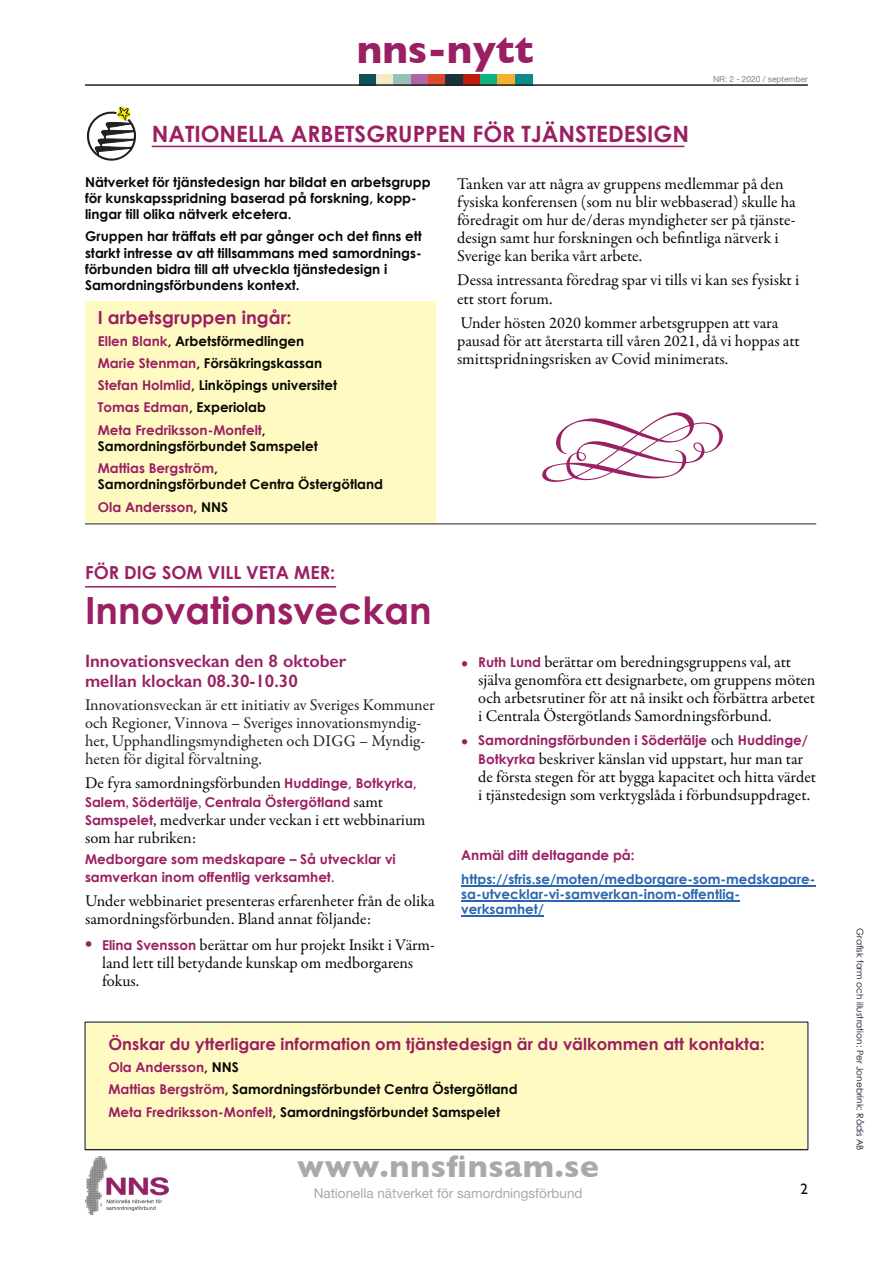
<style>
.page{position:relative;width:893px;height:1263px;background:#fff}
.page>*{position:absolute;margin:0;border:0;box-sizing:border-box;transform-origin:0 0}
.t1{font:700 40.05px "Gill Sans";color:#9a1f63}
.t2{font:700 37.5px "Century Gothic";color:#9a1f63}
.t3{font:700 31.5px "Gill Sans";letter-spacing:.02em;color:#a8a9ad}
.t4{font:700 22.5px "Century Gothic";color:#9a1f63}
.t5{font:600 18px/19.8px "Gill Sans";color:#9a1f63}
.t6{font:700 18px "Century Gothic";color:#9a1f63}
.t7{font:16.5px/18.1px "Garamond Premr Pro";letter-spacing:-.005em;color:#080704}
.t8{font:16.5px/18.1px "Garamond Premr Pro";color:#231f20}
.t9{font:700 16.5px "Century Gothic";color:#9a1f63}
.t10{font:15px "Gill Sans";color:#080704}
.t11{font:700 13.5px/22.2px "Century Gothic";color:#080704}
.t12{font:700 13.5px/18.1px "Century Gothic";color:#9a1f63}
.t13{font:700 13.5px/14.9px "Century Gothic";color:#2965b1}
.t14{font:13.5px "Helvetica Neue LT Std";color:#a8a9ad}
.t15{font:9px "Century Gothic";color:#001023}
.t16{font:8.4px "Helvetica Neue LT Std";color:#808285}
.s1{color:#9a1f63}
.s2{font-family:"Century Gothic";font-weight:700;font-size:13.5px;color:#9a1f63}
.s3{font-family:"Garamond Premr Pro";font-weight:400;font-size:16.5px}
.s4{font-family:"Garamond Premr Pro";font-weight:400;font-size:16.5px;color:#080704}
.s5{font-family:"Adobe Garamond Pro";font-weight:700;font-size:18px;color:#9a1f63}
.s6{font-family:"Adobe Garamond Pro";font-weight:400;font-size:16.5px;color:#001023}
</style>
<div class="page">
<div style="left:85px;top:301px;width:351px;height:222px;background:#fffac1"></div>
<div style="left:85px;top:1022px;width:723px;height:128px;background:#fffac1"></div>
<img style="left:359px;top:74px;width:121px;height:10px">
<img style="left:480px;top:74px;width:53px;height:10px">
<hr style="left:85px;top:84px;width:723px;height:2px;background:#231f20">
<img style="left:85px;top:1156px;width:84px;height:58px">
<hr style="left:85px;top:1149px;width:723px;height:1px;background:#231f20">
<svg style="left:87px;top:107px;width:50px;height:54px"></svg>
<hr style="left:152px;top:146px;width:532px;height:1px;background:#9a1f63">
<hr style="left:85px;top:586px;width:251px;height:1px;background:#9a1f63">
<hr style="left:85px;top:523px;width:731px;height:1px;background:#231f20">
<hr style="left:461px;top:885px;width:354px;height:2px;background:#2965b1">
<hr style="left:461px;top:900px;width:279px;height:1px;background:#2965b1">
<hr style="left:461px;top:915px;width:83px;height:1px;background:#2965b1">
<h1 class="t1" style="left:357px;top:36px;width:178px">nns-nytt</h1>
<h3 class="t4" style="left:152px;top:125px;width:539px">NATIONELLA ARBETSGRUPPEN FÖR TJÄNSTEDESIGN</h3>
<p class="t16" style="left:713px;top:76px;width:96px">NR: 2 - 2020 / september</p>
<p class="t11" style="left:85px;top:175px;width:347px;line-height:16.2px">Nätverket för tjänstedesign har bildat en arbetsgrupp för kunskapsspridning baserad på forskning, kopp&shy;lingar till olika nätverk etcetera.</p>
<p class="t11" style="left:85px;top:230px;width:338px;line-height:16.2px">Gruppen har träffats ett par gånger och det finns ett starkt intresse av att tillsammans med samordnings&shy;förbunden bidra till att utveckla tjänstedesign i Samordningsförbundens kontext.</p>
<p class="t6" style="left:98px;top:310px;width:195px">I arbetsgruppen ingår:</p>
<p class="t11" style="left:98px;top:331px;width:241px"><span class="s1">Ellen Blank</span>, Arbetsförmedlingen<br><span class="s1">Marie Stenman</span>, Försäkringskassan<br><span class="s1">Stefan Holmlid</span>, Linköpings universitet<br><span class="s1">Tomas Edman</span>, Experiolab<br><span class="s1">Meta Fredriksson-Monfelt</span>,</p>
<p class="t11" style="left:98px;top:436px;width:222px">Samordningsförbundet Samspelet<br><span class="s1">Mattias Bergström</span>,</p>
<p class="t11" style="left:98px;top:474px;width:287px">Samordningsförbundet Centra Östergötland<br><span class="s1">Ola Andersson</span>, NNS</p>
<p class="t6" style="left:85px;top:565px;width:252px">FÖR DIG SOM VILL VETA MER:</p>
<h2 class="t2" style="left:85px;top:596px;width:348px">Innovationsveckan</h2>
<p class="t5" style="left:85px;top:653px;width:263px">Innovationsveckan den 8 oktober mellan klockan 08.30-10.30</p>
<p class="t8" style="left:85px;top:697px;width:351px">Innovationsveckan är ett initiativ av Sveriges Kommuner och Regioner, Vinnova – Sveriges innovationsmyndig&shy;het, Upphandlingsmyndigheten och DIGG – Myndig&shy;heten för digital förvaltning.</p>
<p class="t7" style="left:85px;top:775px;width:333px">De fyra samordningsförbunden <span class="s2">Huddinge, Botkyrka,</span></p>
<p class="t12" style="left:85px;top:794px;width:299px">Salem<span class="s3">,</span> Södertälje<span class="s3">,</span> Centrala Östergötland <span class="s4">samt</span></p>
<p class="t7" style="left:85px;top:812px;width:342px"><span class="s2">Samspelet</span>, medverkar under veckan i ett webbinarium som har rubriken:</p>
<p class="t12" style="left:85px;top:851px;width:312px">Medborgare som medskapare – Så utvecklar vi samverkan inom offentlig verksamhet<span class="s3">.</span></p>
<p class="t7" style="left:85px;top:893px;width:351px">Under webbinariet presenteras erfarenheter från de olika samordningsförbunden. Bland annat följande:</p>
<p class="t7" style="left:102px;top:937px;width:334px;text-indent:-17px"><span class="s5">•</span> <span class="s2">Elina Svensson</span> berättar om hur projekt Insikt i Värm&shy;land lett till betydande kunskap om medborgarens fokus.</p>
<p class="t7" style="left:457px;top:176px;width:340px">Tanken var att några av gruppens medlemmar på den fysiska konferensen (som nu blir webbaserad) skulle ha föredragit om hur de/deras myndigheter ser på tjänste&shy;design samt hur forskningen och befintliga nätverk i Sverige kan berika vårt arbete.</p>
<p class="t7" style="left:457px;top:273px;width:344px">Dessa intressanta föredrag spar vi tills vi kan ses fysiskt i ett stort forum.</p>
<p class="t7" style="left:457px;top:315px;width:344px">Under hösten 2020 kommer arbetsgruppen att vara pausad för att återstarta till våren 2021, då vi hoppas att smittspridningsrisken av Covid minimerats.</p>
<p class="t7" style="left:478px;top:654px;width:339px;text-indent:-17px"><span class="s1">•</span> <span class="s2">Ruth Lund</span> berättar om beredningsgruppens val, att själva genomföra ett designarbete, om gruppens möten och arbetsrutiner för att nå insikt och förbättra arbetet i Centrala Östergötlands Samordningsförbund.</p>
<p class="t12" style="left:461px;top:733px;width:348px"><span class="s3">•</span> Samordningsförbunden i Södertälje <span class="s6">och</span> Huddinge/</p>
<p class="t7" style="left:478px;top:751px;width:339px"><span class="s2">Botkyrka</span> beskriver känslan vid uppstart, hur man tar de första stegen för att bygga kapacitet och hitta värdet i tjänstedesign som verktygslåda i förbundsuppdraget.</p>
<p class="t12" style="left:461px;top:847px;width:175px">Anmäl ditt deltagande på:</p>
<p class="t13" style="left:461px;top:873px;width:356px">https://sfris.se/moten/medborgare-som-medskapare&shy;sa-utvecklar-vi-samverkan-inom-offentlig&shy;verksamhet/</p>
<p class="t9" style="left:108px;top:1037px;width:658px">Önskar du ytterligare information om tjänstedesign är du välkommen att kontakta:</p>
<p class="t11" style="left:108px;top:1057px;width:411px"><span class="s1">Ola Andersson</span>, NNS<br><span class="s1">Mattias Bergström</span>, Samordningsförbundet Centra Östergötland<br><span class="s1">Meta Fredriksson-Monfelt</span>, Samordningsförbundet Samspelet</p>
<h3 class="t3" style="left:297px;top:1155px;width:303px">www.nnsfinsam.se</h3>
<p class="t14" style="left:314px;top:1188px;width:270px">Nationella nätverket för samordningsförbund</p>
<p class="t10" style="left:800px;top:1184px;width:9px">2</p>
<p class="t15" style="left:864px;top:928px;width:224px;rotate:90deg">Grafisk form och illustration: Per Jonebrink: Rådis AB</p>
</div>
